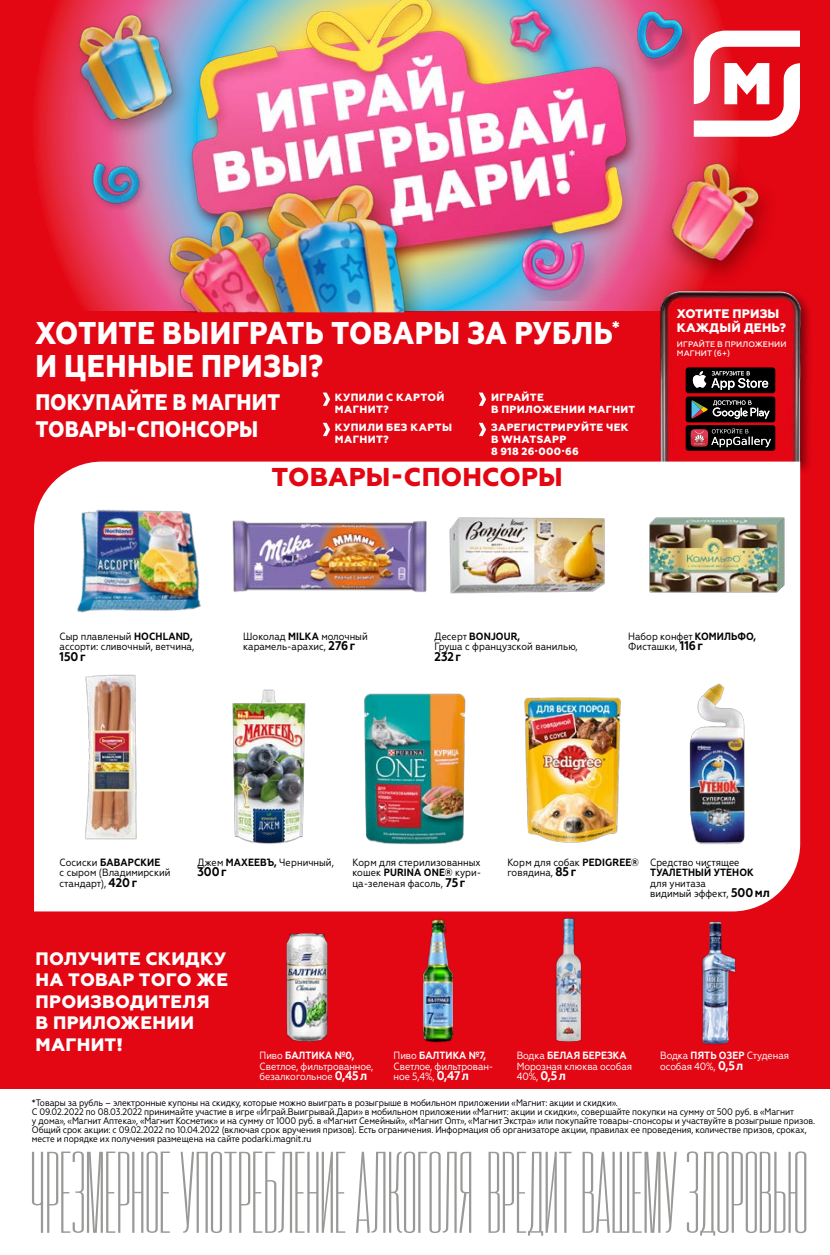
<style>
.page{position:relative;width:830px;height:1255px;background:#fff}
.page>*{position:absolute;margin:0;border:0;box-sizing:border-box;transform-origin:0 0}
.t1{font:800 31.5px/33px "Geometria Narrow";letter-spacing:.01em;color:#fff}
.t2{font:800 25.8px "Geometria";letter-spacing:.005em;color:#e30613}
.t3{font:800 22.5px/27px "Geometria Narrow";color:#fff}
.t4{font:800 18px/21.6px "Geometria";letter-spacing:.015em;color:#fff}
.t5{font:700 12.6px "Geometria Narrow";color:#000}
.t6{font:800 12.45px/13.2px "Geometria";letter-spacing:.01em;color:#fff}
.t7{font:10.5px/10.5px "Geometria Narrow";color:#000}
.t8{font:10.5px/10.5px "Geometria Narrow";letter-spacing:-.01em;color:#fff}
.t9{font:800 10.5px/12px "Geometria";letter-spacing:.04em;color:#fff}
.t10{font:700 10.5px "Geometria Narrow";letter-spacing:.01em;color:#000}
.t11{font:9.45px/9px "Geometria Narrow";letter-spacing:-.01em;color:#000}
.t12{font:500 7.95px/8.9px "Geometria";letter-spacing:.01em;color:#fff}
.s1{font-size:10.2px}
.s2{font-weight:700}
.s3{font-weight:700;font-size:12.6px}
</style>
<div class="page">
<div style="left:0;top:0;width:829px;height:1254px;background:#e30613"></div>
<div style="left:0;top:1089px;width:829px;height:165px;background:#fff"></div>
<svg style="left:32px;top:1151px;width:774px;height:84px"></svg>
<svg style="left:35px;top:0;width:765px;height:311px"></svg>
<img style="left:66px;top:142px;width:103px;height:87px">
<img style="left:496px;top:270px;width:116px;height:31px">
<img style="left:635px;top:140px;width:152px;height:152px">
<img style="left:171px;top:0;width:479px;height:270px">
<img style="left:629px;top:0;width:61px;height:81px">
<div style="left:71px;top:8px;width:120px;height:132px;background:#99877e;opacity:.7"></div>
<img style="left:65px;top:1px;width:121px;height:141px">
<img style="left:119px;top:174px;width:132px;height:138px">
<div style="left:247px;top:176px;width:183px;height:136px;background:#935b00;opacity:.74"></div>
<img style="left:251px;top:163px;width:176px;height:149px">
<img style="left:652px;top:282px;width:158px;height:179px">
<div style="left:685px;top:396px;width:89px;height:26px;background:#000;border-radius:3px"></div>
<svg style="left:691px;top:400px;width:78px;height:19px"></svg>
<div style="left:685px;top:425px;width:89px;height:26px;background:#000;border-radius:3px"></div>
<svg style="left:690px;top:428px;width:80px;height:19px"></svg>
<div style="left:685px;top:367px;width:89px;height:26px;background:#000;border-radius:3px"></div>
<svg style="left:692px;top:371px;width:75px;height:19px"></svg>
<svg style="left:322px;top:392px;width:8px;height:14px"></svg>
<svg style="left:478px;top:392px;width:8px;height:14px"></svg>
<svg style="left:323px;top:423px;width:7px;height:13px"></svg>
<svg style="left:479px;top:423px;width:7px;height:13px"></svg>
<svg style="left:693px;top:31px;width:106px;height:106px"></svg>
<div style="left:34px;top:461px;width:765px;height:450px;background:#fff"></div>
<img style="left:701px;top:921px;width:35px;height:124px">
<img style="left:555px;top:917px;width:27px;height:124px">
<img style="left:422px;top:918px;width:32px;height:125px">
<img style="left:286px;top:933px;width:42px;height:108px">
<img style="left:673px;top:682px;width:87px;height:162px">
<img style="left:231px;top:501px;width:198px;height:108px">
<img style="left:444px;top:515px;width:165px;height:90px">
<img style="left:64px;top:671px;width:95px;height:173px">
<img style="left:338px;top:692px;width:152px;height:152px">
<img style="left:492px;top:694px;width:156px;height:156px">
<img style="left:641px;top:511px;width:147px;height:94px">
<img style="left:46px;top:472px;width:185px;height:187px">
<img style="left:217px;top:688px;width:102px;height:156px">
<h1 class="t1" style="left:35px;top:317px;width:585px">ХОТИТЕ ВЫИГРАТЬ ТОВАРЫ ЗА РУБЛЬ<sup>*<br></sup>И ЦЕННЫЕ ПРИЗЫ?</h1>
<p class="t9" style="left:335px;top:391px;width:111px">КУПИЛИ С КАРТОЙ<br>МАГНИТ?</p>
<p class="t9" style="left:491px;top:391px;width:146px">ИГРАЙТЕ<br>В ПРИЛОЖЕНИИ <span class="s1">МАГНИТ</span></p>
<p class="t9" style="left:335px;top:421px;width:118px">КУПИЛИ БЕЗ КАРТЫ<br>МАГНИТ?</p>
<p class="t9" style="left:491px;top:421px;width:139px">ЗАРЕГИСТРИРУЙТЕ ЧЕК<br>В WHATSAPP<br>8 918 26·000·66</p>
<h3 class="t3" style="left:35px;top:389px;width:246px">ПОКУПАЙТЕ В МАГНИТ<br>ТОВАРЫ-СПОНСОРЫ</h3>
<h2 class="t2" style="left:271px;top:461px;width:293px">ТОВАРЫ-СПОНСОРЫ</h2>
<h3 class="t6" style="left:676px;top:308px;width:110px">ХОТИТЕ ПРИЗЫ<br>КАЖДЫЙ ДЕНЬ?</h3>
<p class="t12" style="left:676px;top:340px;width:111px">ИГРАЙТЕ В ПРИЛОЖЕНИИ<br>МАГНИТ (6+)</p>
<p class="t7" style="left:60px;top:631px;width:136px">Сыр плавленый <span class="s2">HOCHLAND, </span>ассорти: сливочный, ветчина,</p>
<h3 class="t5" style="left:60px;top:649px;width:27px">150 г</h3>
<p class="t7" style="left:243px;top:631px;width:126px">Шоколад <span class="s2">MILKA</span> молочный карамель-арахис, <span class="s3">276 г</span></p>
<p class="t7" style="left:434px;top:631px;width:144px">Десерт <span class="s2">BONJOUR,<br></span>Груша с французской ванилью,</p>
<h3 class="t5" style="left:434px;top:649px;width:28px">232 г</h3>
<p class="t7" style="left:627px;top:631px;width:129px">Набор конфет <span class="s2">КОМИЛЬФО,<br></span>Фисташки, <span class="s3">116 г</span></p>
<p class="t7" style="left:197px;top:857px;width:138px">Джем <span class="s2">МАХЕЕВЪ,</span> Черничный,</p>
<h3 class="t5" style="left:197px;top:864px;width:31px">300 г</h3>
<p class="t7" style="left:60px;top:857px;width:112px">Сосиски <span class="s2">БАВАРСКИЕ<br></span>с сыром (Владимирский стандарт), <span class="s3">420 г</span></p>
<p class="t7" style="left:352px;top:857px;width:130px;text-align:justify">Корм для стерилизованных кошек <span class="s2">PURINA ONE®</span> кури&shy;ца-зеленая фасоль, <span class="s3">75 г</span></p>
<p class="t7" style="left:507px;top:857px;width:133px">Корм для собак <span class="s2">PEDIGREE® </span>говядина, <span class="s3">85 г</span></p>
<p class="t7" style="left:649px;top:857px;width:91px">Средство чистящее</p>
<p class="t10" style="left:650px;top:866px;width:105px">ТУАЛЕТНЫЙ УТЕНОК</p>
<p class="t7" style="left:649px;top:878px;width:121px">для унитаза<br>видимый эффект, <span class="s3">500 мл</span></p>
<h3 class="t4" style="left:36px;top:947px;width:194px">ПОЛУЧИТЕ СКИДКУ<br>НА ТОВАР ТОГО ЖЕ<br>ПРОИЗВОДИТЕЛЯ<br>В ПРИЛОЖЕНИИ<br>МАГНИТ!</h3>
<p class="t8" style="left:259px;top:1050px;width:115px">Пиво <span class="s2">БАЛТИКА №0,<br></span>Светлое, фильтрованное, безалкогольное <span class="s3">0,45 л</span></p>
<p class="t8" style="left:393px;top:1050px;width:101px">Пиво <span class="s2">БАЛТИКА №7,<br></span>Светлое, фильтрован&shy;ное 5,4%, <span class="s3">0,47 л</span></p>
<p class="t8" style="left:516px;top:1050px;width:117px">Водка <span class="s2">БЕЛАЯ БЕРЕЗКА<br></span>Морозная клюква особая<br>40%, <span class="s3">0,5 л</span></p>
<p class="t8" style="left:660px;top:1050px;width:130px">Водка <span class="s2">ПЯТЬ ОЗЕР</span> Студеная особая 40%, <span class="s3">0,5 л</span></p>
<p class="t11" style="left:32px;top:1097px;width:784px">*Товары за рубль – электронные купоны на скидку, которые можно выиграть в розыгрыше в мобильном приложении «Магнит: акции и скидки».<br>С 09.02.2022 по 08.03.2022 принимайте участие в игре «Играй.Выигрывай.Дари» в мобильном приложении «Магнит: акции и скидки», совершайте покупки на сумму от 500 руб. в «Магнит<br>у дома», «Магнит Аптека», «Магнит Косметик» и на сумму от 1000 руб. в «Магнит Семейный», «Магнит Опт», «Магнит Экстра» или покупайте товары-спонсоры и участвуйте в розыгрыше призов.<br>Общий срок акции: с 09.02.2022 по 10.04.2022 (включая срок вручения призов). Есть ограничения. Информация об организаторе акции, правилах ее проведения, количестве призов, сроках, месте и порядке их получения размещена на сайте podarki.magnit.ru</p>
</div>
